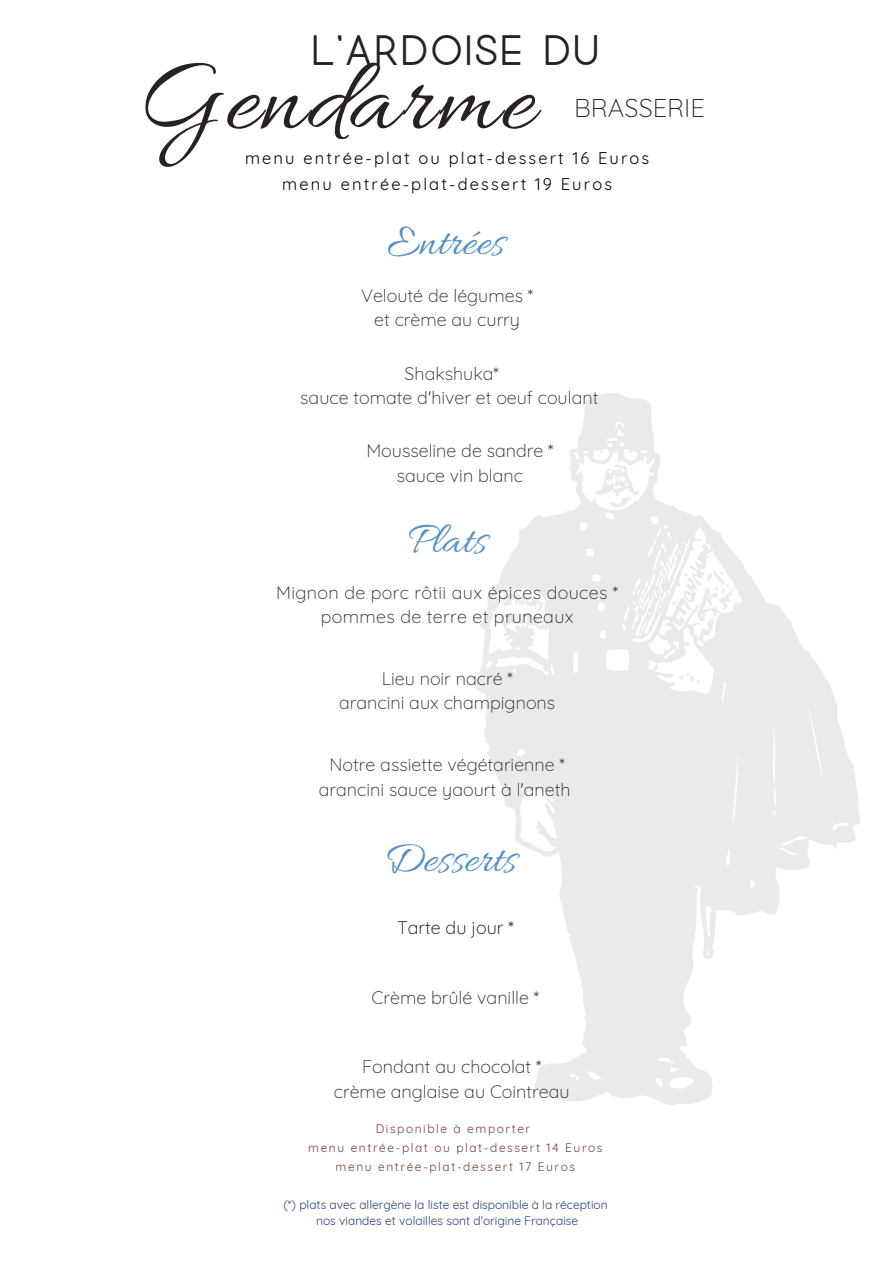
<style>
.page{position:relative;width:894px;height:1264px;background:#fff}
.page>*{position:absolute;margin:0;border:0;box-sizing:border-box;transform-origin:0 0}
.t1{font:106.65px "Allura";letter-spacing:.02em;color:#282120}
.t2{font:45px "Allura";color:#5290c9}
.t3{font:38.4px "Quick";color:#282120}
.t4{font:300 25.65px "Quicksand";color:#282120}
.t5{font:300 18px/24.8px "Quicksand";color:#282120;text-align:center}
.t6{font:300 18px/24.8px "Quicksand";letter-spacing:.02em;color:#282120;text-align:center}
.t7{font:300 18px "Quicksand";color:#000}
.t8{font:16.5px/26px "Quicksand";letter-spacing:.13em;color:#000;text-align:center}
.t9{font:12px/16px "Quicksand";color:#274472;text-align:center}
.t10{font:12px/19px "Quicksand";letter-spacing:.13em;color:#783f38;text-align:center}
</style>
<div class="page">
<svg style="left:475px;top:393px;width:385px;height:712px"></svg>
<svg style="left:501px;top:592px;width:42px;height:19px"></svg>
<h3 class="t3" style="left:310px;top:35px;width:291px">L'ARDOISE DU</h3>
<h1 class="t1" style="left:137px;top:41px;width:398px">Gendarme</h1>
<h3 class="t4" style="left:574px;top:91px;width:132px">BRASSERIE</h3>
<p class="t8" style="left:245px;top:145px;width:405px">menu entrée-plat ou plat-dessert 16 Euros menu entrée-plat-dessert 19 Euros</p>
<h2 class="t2" style="left:387px;top:217px;width:119px">Entrées</h2>
<p class="t5" style="left:361px;top:282px;width:173px">Velouté de légumes * et crème au curry</p>
<p class="t5" style="left:300px;top:360px;width:299px">Shakshuka*<br>sauce tomate d'hiver et oeuf coulant</p>
<p class="t5" style="left:366px;top:438px;width:188px">Mousseline de sandre * sauce vin blanc</p>
<h2 class="t2" style="left:407px;top:514px;width:80px">Plats</h2>
<p class="t6" style="left:276px;top:579px;width:343px">Mignon de porc rôtii aux épices douces * pommes de terre et pruneaux</p>
<p class="t5" style="left:339px;top:665px;width:217px">Lieu noir nacré *<br>arancini aux champignons</p>
<p class="t5" style="left:319px;top:752px;width:253px">Notre assiette végétarienne * arancini sauce yaourt à l'aneth</p>
<h2 class="t2" style="left:384px;top:834px;width:134px">Desserts</h2>
<p class="t7" style="left:397px;top:916px;width:118px">Tarte du jour *</p>
<p class="t5" style="left:371px;top:984px;width:169px">Crème brûlé vanille *</p>
<p class="t5" style="left:334px;top:1054px;width:237px">Fondant au chocolat * crème anglaise au Cointreau</p>
<p class="t10" style="left:308px;top:1119px;width:296px">Disponible à emporter<br>menu entrée-plat ou plat-dessert 14 Euros menu entrée-plat-dessert 17 Euros</p>
<p class="t9" style="left:283px;top:1196px;width:326px">(*) plats avec allergène la liste est disponible à la réception nos viandes et volailles sont d'origine Française</p>
</div>
